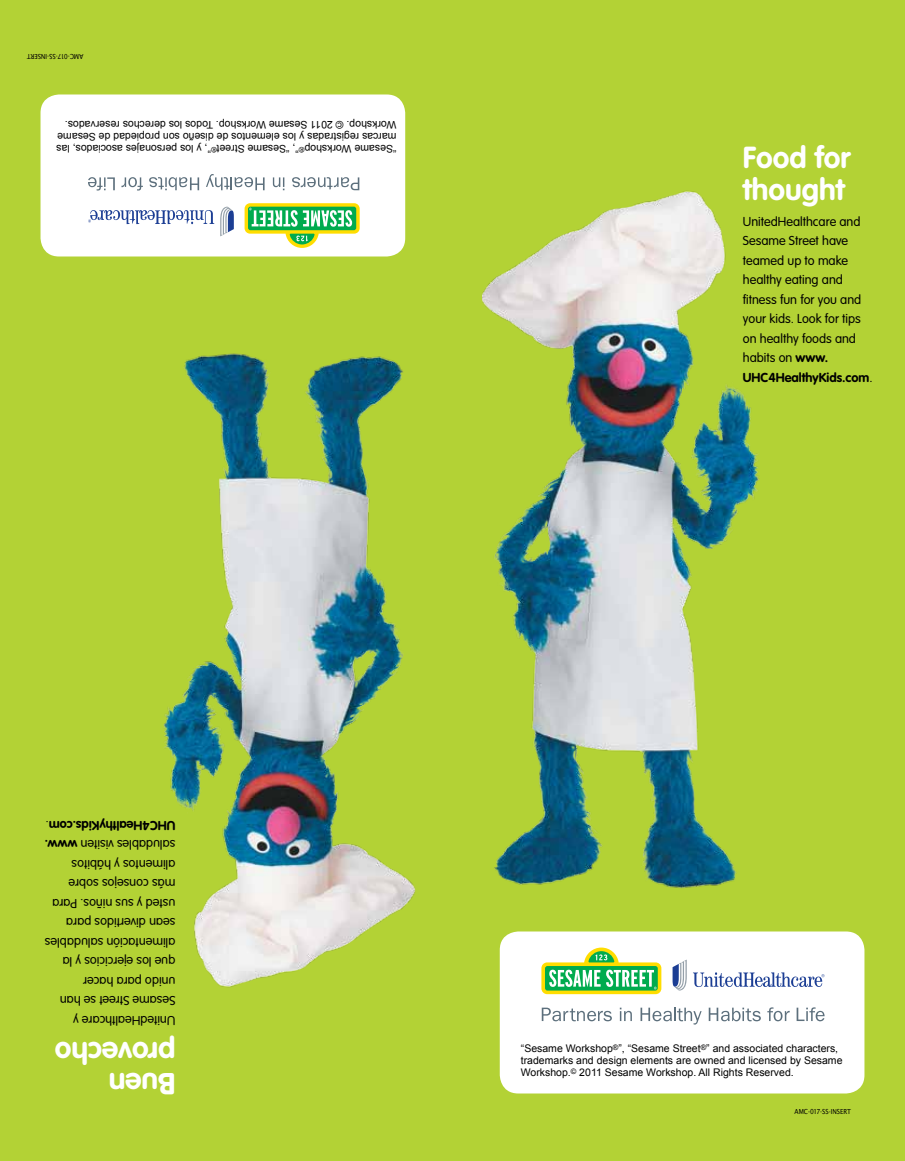
<style>
.page{position:relative;width:905px;height:1161px;background:#fff}
.page>*{position:absolute;margin:0;border:0;box-sizing:border-box;transform-origin:0 0}
.t1{font:700 30px/31.5px "VAG Rounded Std";color:#fff}
.t2{font:300 12.75px/19.5px "VAG Rounded Std";color:#000}
.t3{font:10.5px/12px "Arial";color:#000}
.t4{font:7.5px "Lucida Sans Nar EF";color:#000}
.t5{font:7.5px "Arial";color:#000}
.s1{font-weight:700}
</style>
<div class="page">
<div style="left:467px;top:0;width:437px;height:1161px;background:#b3d235"></div>
<div style="left:0;top:0;width:472px;height:1161px;background:#b3d235"></div>
<img style="left:483px;top:191px;width:276px;height:697px">
<img style="left:163px;top:353px;width:253px;height:634px">
<div style="left:500px;top:932px;width:364px;height:162px;background:#fff;border-radius:19px"></div>
<svg style="left:541px;top:948px;width:120px;height:46px"></svg>
<svg style="left:541px;top:1008px;width:71px;height:13px"></svg>
<svg style="left:619px;top:1008px;width:13px;height:13px"></svg>
<svg style="left:640px;top:1008px;width:61px;height:17px"></svg>
<svg style="left:708px;top:1008px;width:52px;height:13px"></svg>
<svg style="left:767px;top:1007px;width:22px;height:14px"></svg>
<svg style="left:796px;top:1007px;width:28px;height:14px"></svg>
<svg style="left:672px;top:960px;width:14px;height:31px"></svg>
<svg style="left:693px;top:972px;width:131px;height:15px"></svg>
<div style="left:41px;top:94px;width:364px;height:162px;background:#fff;border-radius:19px"></div>
<svg style="left:244px;top:203px;width:115px;height:45px"></svg>
<svg style="left:292px;top:177px;width:67px;height:13px"></svg>
<svg style="left:273px;top:177px;width:11px;height:13px"></svg>
<svg style="left:206px;top:174px;width:58px;height:16px"></svg>
<svg style="left:149px;top:177px;width:50px;height:13px"></svg>
<svg style="left:121px;top:177px;width:22px;height:14px"></svg>
<svg style="left:88px;top:177px;width:27px;height:14px"></svg>
<svg style="left:220px;top:207px;width:14px;height:29px"></svg>
<svg style="left:88px;top:210px;width:126px;height:14px"></svg>
<p class="t4" style="left:83px;top:61px;width:58px;rotate:-180deg">AMC-017-SS-INSERT</p>
<p class="t3" style="left:396px;top:155px;width:341px;rotate:-180deg">“Sesame Workshop<br>marcas registradas y los elementos de diseño son propiedad de Sesame<br>Workshop. © 2011 Sesame Workshop. Todos los derechos reservados.</p>
<p class="t3" style="left:211px;top:155px;width:156px;rotate:-180deg">”, y los personajes asociados, las</p>
<p class="t5" style="left:217px;top:154px;width:7px;rotate:-180deg">®</p>
<p class="t3" style="left:299px;top:155px;width:84px;rotate:-180deg">”, “Sesame Street</p>
<p class="t5" style="left:304px;top:154px;width:7px;rotate:-180deg">®</p>
<h1 class="t1" style="left:742px;top:143px;width:109px">Food for thought</h1>
<p class="t2" style="left:742px;top:212px;width:131px">UnitedHealthcare and<br>Sesame Street have teamed up to make healthy eating and fitness fun for you and your kids. Look for tips on healthy foods and habits on <span class="s1">www.<br>UHC4HealthyKids.com</span>.</p>
<p class="t2" style="left:175px;top:1029px;width:132px;rotate:-180deg">UnitedHealthcare y<br>Sesame Street se han unido para hacer<br>que los ejercicios y la alimentación saludables sean divertidos para usted y sus niños. Para más consejos sobre alimentos y hábitos saludables visiten <span class="s1">www.<br>UHC4HealthyKids.com</span>.</p>
<h1 class="t1" style="left:175px;top:1098px;width:122px;rotate:-180deg">Buen provecho</h1>
<p class="t3" style="left:521px;top:1042px;width:323px">“Sesame Workshop<sup>®</sup>”, “Sesame Street<sup>®</sup>” and associated characters, trademarks and design elements are owned and licensed by Sesame<br>Workshop.<sup>©</sup> 2011 Sesame Workshop. All Rights Reserved.</p>
<p class="t4" style="left:794px;top:1108px;width:58px">AMC-017-SS-INSERT</p>
</div>
